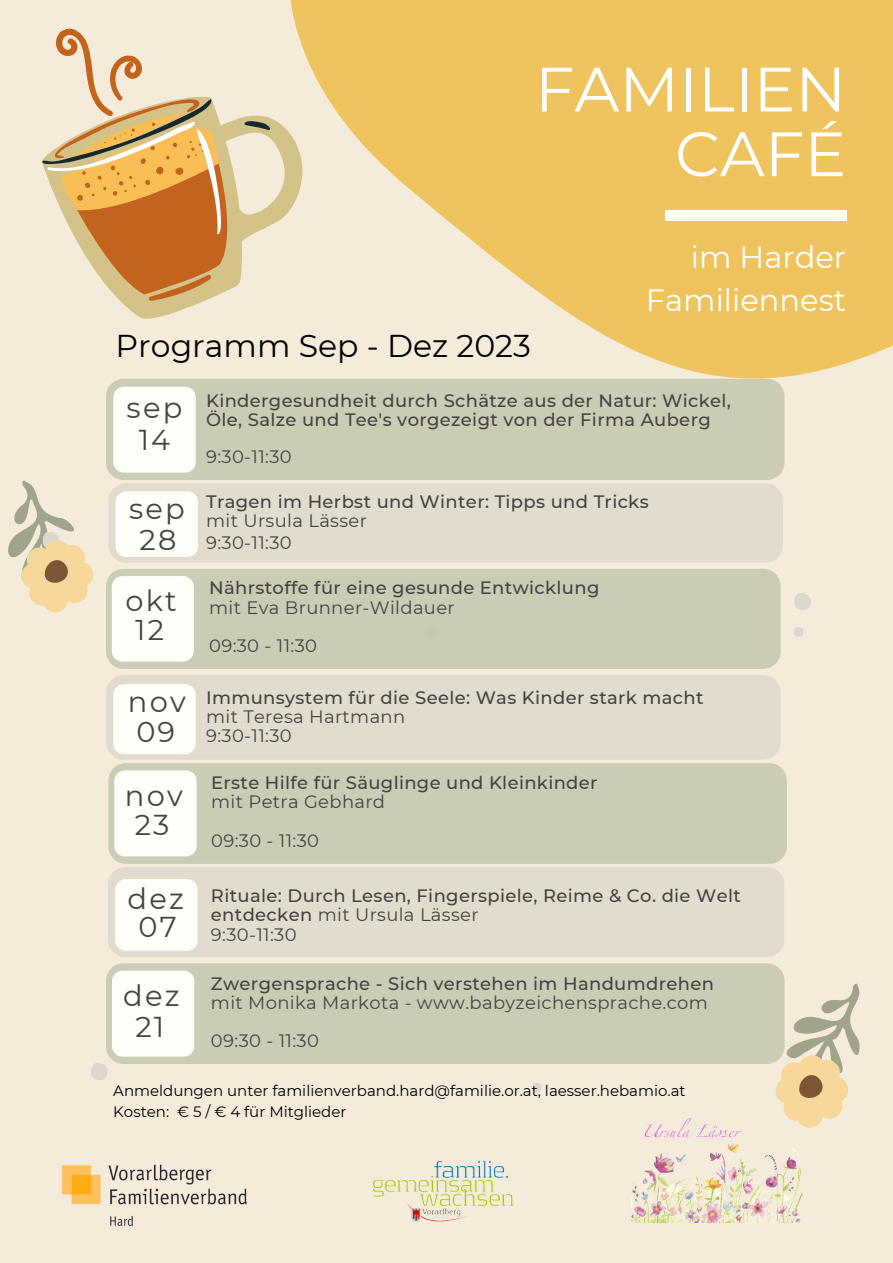
<style>
.page{position:relative;width:893px;height:1263px;background:#f5ebda}
.page>*{position:absolute;margin:0;border:0;box-sizing:border-box;transform-origin:0 0}
.t1{font:62.47px "Montserrat";color:#fff}
.t2{font:31.5px "Montserrat";color:#000}
.t3{font:30.6px "Montserrat";color:#fff}
.t4{font:28.95px "Montserrat";letter-spacing:.075em;color:#474242}
.t5{font:28.8px "Montserrat";color:#474242}
.t6{font:28.72px "Montserrat";letter-spacing:.075em;color:#474242}
.t7{font:28.58px "Montserrat";color:#474242}
.t8{font:500 18px "Montserrat";letter-spacing:.02em;color:#474242}
.t9{font:18px "Montserrat";letter-spacing:.02em;color:#474242}
.t10{font:500 17.92px/18.8px "Montserrat";letter-spacing:.02em;color:#474242}
.t11{font:17.92px "Montserrat";letter-spacing:.02em;color:#474242}
.t12{font:15px "Montserrat";color:#000}
.s1{font-weight:400}
</style>
<div class="page">
<svg style="left:290px;top:0;width:603px;height:442px;fill:#efc45f"></svg>
<div style="left:665px;top:210px;width:181px;height:11px;background:#fff"></div>
<img style="left:373px;top:1160px;width:141px;height:62px">
<img style="left:61px;top:1164px;width:186px;height:62px">
<svg style="left:532px;top:1083px;width:10px;height:10px"></svg>
<svg style="left:794px;top:627px;width:9px;height:10px"></svg>
<svg style="left:794px;top:593px;width:17px;height:17px"></svg>
<svg style="left:91px;top:1063px;width:17px;height:17px"></svg>
<svg style="left:771px;top:967px;width:89px;height:161px"></svg>
<div style="left:108px;top:763px;width:679px;height:101px;background:#cbccb5;border-radius:17px"></div>
<div style="left:114px;top:770px;width:83px;height:86px;background:#fffdf7"></div>
<div style="left:106px;top:379px;width:678px;height:101px;background:#cbccb5;border-radius:17px"></div>
<div style="left:106px;top:963px;width:678px;height:101px;background:#cbccb5;border-radius:17px"></div>
<div style="left:112px;top:970px;width:82px;height:86px;background:#fffdf7"></div>
<div style="left:106px;top:569px;width:674px;height:100px;background:#cbccb5"></div>
<div style="left:112px;top:576px;width:82px;height:85px;background:#fffdf7;border-radius:11px"></div>
<div style="left:108px;top:483px;width:675px;height:80px;background:#ddd8cd;border-radius:17px"></div>
<svg style="left:8px;top:387px;width:190px;height:239px"></svg>
<div style="left:106px;top:675px;width:674px;height:85px;background:#ddd8cd;border-radius:17px"></div>
<div style="left:113px;top:684px;width:83px;height:70px;background:#fffdf7"></div>
<div style="left:108px;top:867px;width:676px;height:90px;background:#ddd8cd;border-radius:17px"></div>
<div style="left:115px;top:879px;width:83px;height:72px;background:#fffdf7"></div>
<svg style="left:273px;top:61px;width:64px;height:277px"></svg>
<svg style="left:56px;top:28px;width:179px;height:291px"></svg>
<svg style="left:41px;top:81px;width:232px;height:206px"></svg>
<img style="left:631px;top:1099px;width:173px;height:124px">
<img style="left:631px;top:1106px;width:124px;height:46px">
<p class="t1" style="left:535px;top:51px;width:313px">FAMILIEN</p>
<p class="t1" style="left:675px;top:116px;width:173px">CAFÉ</p>
<p class="t2" style="left:116px;top:326px;width:417px">Programm Sep - Dez 2023</p>
<p class="t3" style="left:691px;top:239px;width:157px">im Harder</p>
<p class="t3" style="left:646px;top:282px;width:202px">Familiennest</p>
<p class="t4" style="left:127px;top:390px;width:57px">sep</p>
<p class="t6" style="left:139px;top:422px;width:33px">14</p>
<p class="t10" style="left:206px;top:391px;width:526px">Kindergesundheit durch Schätze aus der Natur: Wickel,<br>Öle, Salze und Tee's vorgezeigt von der Firma Auberg</p>
<p class="t11" style="left:206px;top:446px;width:87px">9:30-11:30</p>
<p class="t4" style="left:129px;top:490px;width:57px">sep</p>
<p class="t8" style="left:206px;top:491px;width:444px">Tragen im Herbst und Winter: Tipps und Tricks</p>
<p class="t9" style="left:206px;top:510px;width:162px">mit Ursula Lässer</p>
<p class="t9" style="left:206px;top:532px;width:87px">9:30-11:30</p>
<p class="t6" style="left:140px;top:522px;width:38px">28</p>
<p class="t5" style="left:125px;top:583px;width:53px">okt</p>
<p class="t10" style="left:209px;top:579px;width:392px">Nährstoffe für eine gesunde Entwicklung</p>
<p class="t11" style="left:209px;top:596px;width:247px">mit Eva Brunner-Wildauer</p>
<p class="t11" style="left:209px;top:634px;width:109px">09:30 - 11:30</p>
<p class="t7" style="left:135px;top:613px;width:30px">12</p>
<p class="t4" style="left:128px;top:684px;width:59px">nov</p>
<p class="t10" style="left:206px;top:688px;width:499px">Immunsystem für die Seele: Was Kinder stark macht</p>
<p class="t11" style="left:206px;top:705px;width:201px">mit Teresa Hartmann</p>
<p class="t11" style="left:206px;top:725px;width:87px">9:30-11:30</p>
<p class="t6" style="left:136px;top:714px;width:40px">09</p>
<p class="t4" style="left:125px;top:777px;width:59px">nov</p>
<p class="t6" style="left:135px;top:807px;width:36px">23</p>
<p class="t10" style="left:211px;top:773px;width:388px">Erste Hilfe für Säuglinge und Kleinkinder</p>
<p class="t11" style="left:211px;top:791px;width:175px">mit Petra Gebhard</p>
<p class="t11" style="left:211px;top:829px;width:109px">09:30 - 11:30</p>
<p class="t4" style="left:127px;top:881px;width:58px">dez</p>
<p class="t10" style="left:211px;top:886px;width:531px;line-height:19.1px">Rituale: Durch Lesen, Fingerspiele, Reime &amp; Co. die Welt entdecken <span class="s1">mit Ursula Lässer</span></p>
<p class="t11" style="left:211px;top:923px;width:87px">9:30-11:30</p>
<p class="t6" style="left:138px;top:909px;width:40px">07</p>
<p class="t4" style="left:123px;top:978px;width:58px">dez</p>
<p class="t10" style="left:211px;top:974px;width:504px">Zwergensprache - Sich verstehen im Handumdrehen</p>
<p class="t11" style="left:211px;top:992px;width:498px">mit Monika Markota - www.babyzeichensprache.com</p>
<p class="t11" style="left:211px;top:1030px;width:109px">09:30 - 11:30</p>
<p class="t6" style="left:135px;top:1009px;width:30px">21</p>
<p class="t12" style="left:113px;top:1082px;width:574px">Anmeldungen unter familienverband.hard@familie.or.at, laesser.hebamio.at</p>
<p class="t12" style="left:113px;top:1102px;width:235px">Kosten: € 5 / € 4 für Mitglieder</p>
</div>
